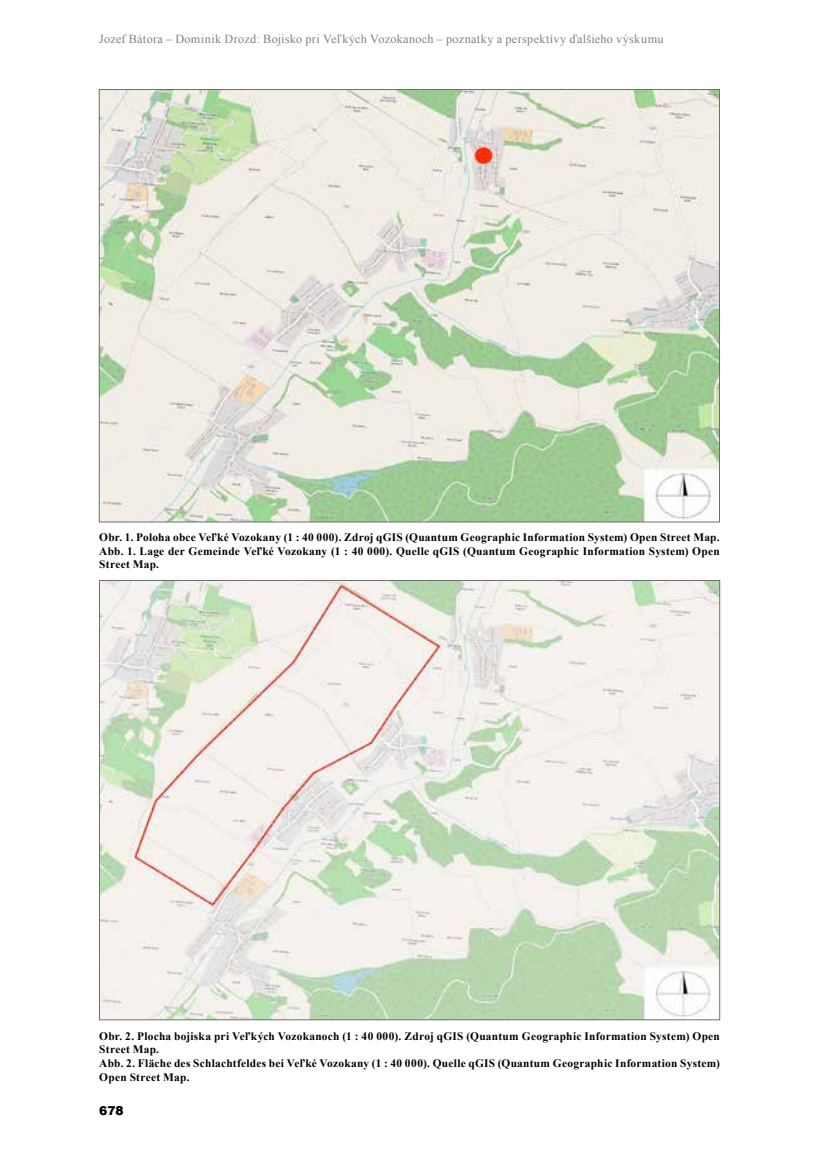
<style>
.page{position:relative;width:819px;height:1171px;background:#fff}
.page>*{position:absolute;margin:0;border:0;box-sizing:border-box;transform-origin:0 0}
.t1{font:12.25px "Times New Roman";letter-spacing:.02em;color:#808285}
.t2{font:900 12.25px "Arial";color:#000}
.t3{font:700 11.38px/13.7px "Times New Roman";letter-spacing:.025em;color:#000}
</style>
<div class="page">
<img style="left:101px;top:91px;width:616px;height:429px">
<img style="left:101px;top:582px;width:617px;height:436px">
<p class="t1" style="left:99px;top:31px;width:565px">Jozef Bátora – Dominik Drozd: Bojisko pri Veľkých Vozokanoch – poznatky a perspektívy ďalšieho výskumu</p>
<p class="t3" style="left:99px;top:530px;width:622px;text-align:justify">Obr. 1. Poloha obce Veľké Vozokany (1 : 40 000). Zdroj qGIS (Quantum Geographic Information System) Open Street Map.<br>Abb. 1. Lage der Gemeinde Veľké Vozokany (1 : 40 000). Quelle qGIS (Quantum Geographic Information System) Open Street Map.</p>
<p class="t3" style="left:99px;top:1028px;width:622px">Obr. 2. Plocha bojiska pri Veľkých Vozokanoch (1 : 40 000). Zdroj qGIS (Quantum Geographic Information System) Open Street Map.<br>Abb. 2. Fläche des Schlachtfeldes bei Veľké Vozokany (1 : 40 000). Quelle qGIS (Quantum Geographic Information System)<br>Open Street Map.</p>
<p class="t2" style="left:99px;top:1102px;width:26px">678</p>
</div>
